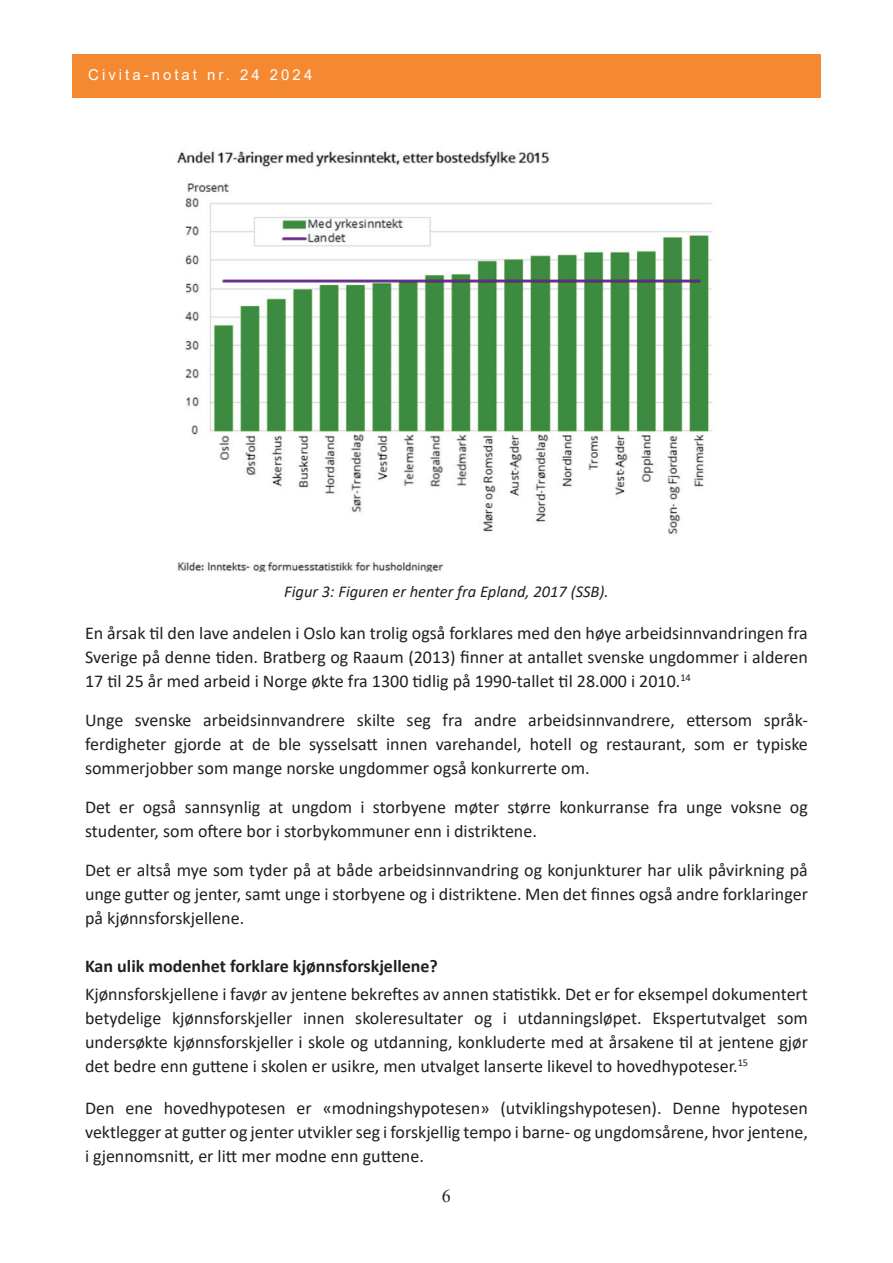
<style>
.page{position:relative;width:893px;height:1263px;background:#fff}
.page>*{position:absolute;margin:0;border:0;box-sizing:border-box;transform-origin:0 0}
.t1{font:18px/24px "Calibri";color:#231f20;text-align:justify}
.t2{font:700 18px "Calibri";color:#231f20}
.t3{font:18px "Times New Roman";color:#231f20}
.t4{font:italic 16.5px "Calibri";color:#231f20}
.t5{font:15px "Arial";letter-spacing:.2em;color:#fff}
</style>
<div class="page">
<div style="left:72px;top:54px;width:749px;height:44px;background:#f58932"></div>
<img style="left:177px;top:151px;width:535px;height:420px">
<p class="t5" style="left:88px;top:66px;width:226px">Civita-notat nr. 24 2024</p>
<p class="t4" style="left:284px;top:580px;width:326px">Figur 3: Figuren er henter fra Epland, 2017 (SSB).</p>
<p class="t1" style="left:85px;top:620px;width:724px">En årsak til den lave andelen i Oslo kan trolig også forklares med den høye arbeidsinnvandringen fra Sverige på denne tiden. Bratberg og Raaum (2013) finner at antallet svenske ungdommer i alderen 17 til 25 år med arbeid i Norge økte fra 1300 tidlig på 1990-tallet til 28.000 i 2010.<sup>14</sup></p>
<p class="t1" style="left:85px;top:707px;width:724px">Unge svenske arbeidsinnvandrere skilte seg fra andre arbeidsinnvandrere, ettersom språk&shy;ferdigheter gjorde at de ble sysselsatt innen varehandel, hotell og restaurant, som er typiske sommerjobber som mange norske ungdommer også konkurrerte om.</p>
<p class="t1" style="left:85px;top:794px;width:724px">Det er også sannsynlig at ungdom i storbyene møter større konkurranse fra unge voksne og studenter, som oftere bor i storbykommuner enn i distriktene.</p>
<p class="t1" style="left:85px;top:857px;width:724px">Det er altså mye som tyder på at både arbeidsinnvandring og konjunkturer har ulik påvirkning på unge gutter og jenter, samt unge i storbyene og i distriktene. Men det finnes også andre forklaringer på kjønnsforskjellene.</p>
<p class="t2" style="left:85px;top:953px;width:354px">Kan ulik modenhet forklare kjønnsforskjellene?</p>
<p class="t1" style="left:85px;top:981px;width:724px">Kjønnsforskjellene i favør av jentene bekreftes av annen statistikk. Det er for eksempel dokumentert betydelige kjønnsforskjeller innen skoleresultater og i utdanningsløpet. Ekspertutvalget som undersøkte kjønnsforskjeller i skole og utdanning, konkluderte med at årsakene til at jentene gjør det bedre enn guttene i skolen er usikre, men utvalget lanserte likevel to hovedhypoteser.<sup>15</sup></p>
<p class="t1" style="left:85px;top:1095px;width:724px">Den ene hovedhypotesen er «modningshypotesen» (utviklingshypotesen). Denne hypotesen vektlegger at gutter og jenter utvikler seg i forskjellig tempo i barne- og ungdomsårene, hvor jentene, i gjennomsnitt, er litt mer modne enn guttene.</p>
<p class="t3" style="left:442px;top:1185px;width:10px">6</p>
</div>
